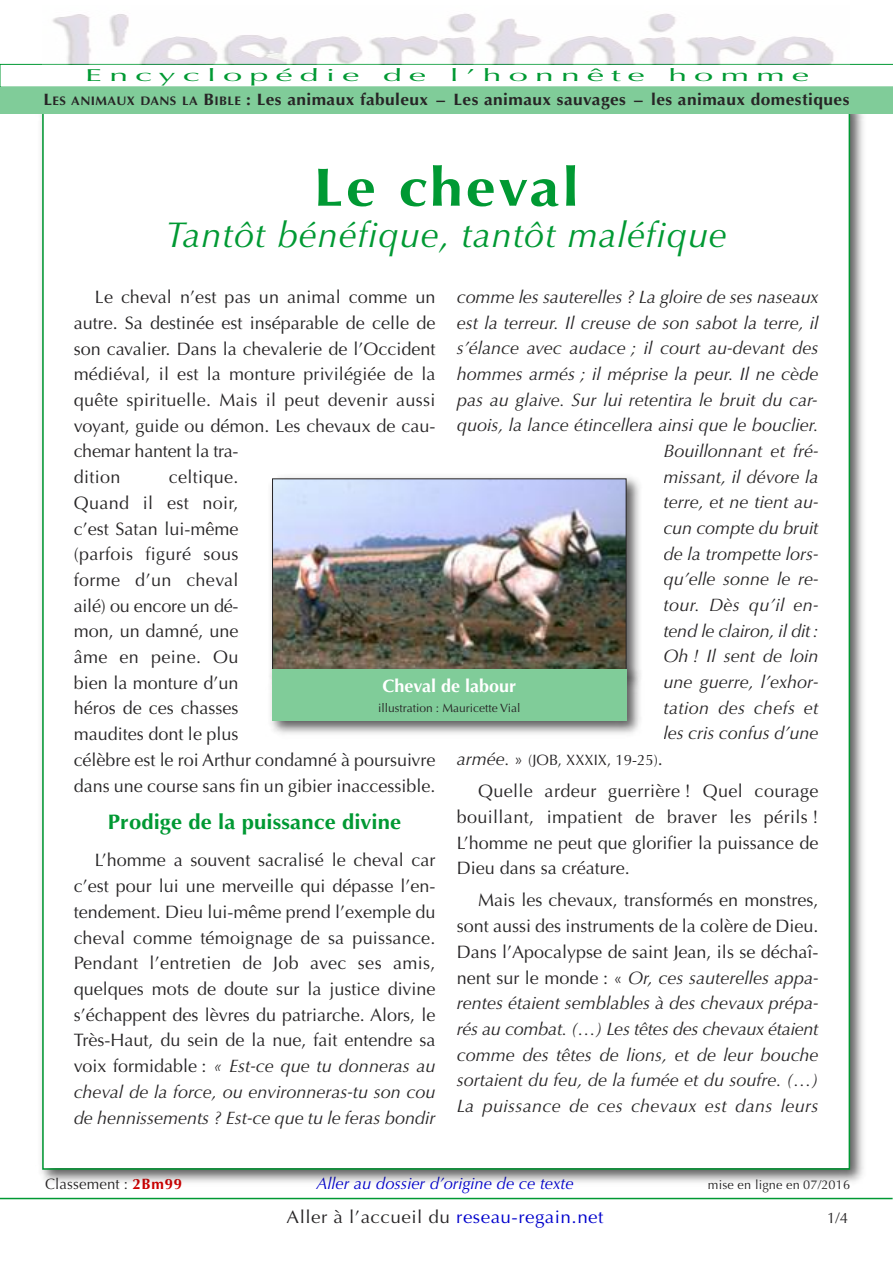
<style>
.page{position:relative;width:893px;height:1263px;background:#fff}
.page>*{position:absolute;margin:0;border:0;box-sizing:border-box;transform-origin:0 0}
.t1{font:700 54px "Optima";letter-spacing:.05em;color:#093;scale:1.1 1}
.t2{font:italic 36px "Optima";letter-spacing:.025em;color:#093}
.t3{font:700 21px "Optima";letter-spacing:.005em;color:#093;scale:1.05 1}
.t4{font:18px/25.7px "Optima";color:#272526}
.t5{font:italic 18px/25.7px "Optima";color:#272526;text-align:right}
.t6{font:18px "Optima";letter-spacing:.025em;color:#272526;scale:1.05 1}
.t7{font:700 18px "Optima";color:#fff}
.t8{font:17.25px "Optima";letter-spacing:.2em;color:#093;scale:2 1}
.t9{font:700 16.5px "Optima";letter-spacing:.025em;color:#272526;scale:1.05 1}
.t10{font:italic 16.5px "Optima";color:#00c}
.t11{font:15px "Optima";letter-spacing:.01em;color:#272526}
.t12{font:12.75px "Optima";letter-spacing:.01em;color:#272526}
.t13{font:12px "Optima";color:#272526}
.s1{font-size:12.3px}
.s2{font-style:italic;font-size:18px}
.s3{font-size:18px}
.s4{font-style:normal}
.s5{font-style:italic}
.s6{font-weight:700;color:#c00}
.s7{color:#00c}
</style>
<div class="page">
<hr style="left:0;top:1198px;width:893px;height:1px;background:#093">
<svg style="left:0;top:64px;width:893px;height:23px"></svg>
<img style="left:42px;top:13px;width:807px;height:52px">
<img style="left:35px;top:113px;width:834px;height:1070px">
<div style="left:44px;top:103px;width:805px;height:1065px;background:#fff"></div>
<div style="left:0;top:87px;width:893px;height:26px;background:#80cc99"></div>
<img style="left:270px;top:477px;width:370px;height:185px">
<img style="left:274px;top:480px;width:350px;height:182px">
<div style="left:272px;top:478px;width:354px;height:196px;border:1px solid #272526"></div>
<img style="left:269px;top:662px;width:372px;height:72px">
<div style="left:272px;top:669px;width:354px;height:52px;background:#80cc99"></div>
<p class="t8" style="left:85px;top:66px;width:139px">Encyclopédie</p>
<p class="t8" style="left:383px;top:66px;width:23px">de</p>
<p class="t8" style="left:450px;top:66px;width:99px">l’honnête</p>
<p class="t8" style="left:668px;top:66px;width:72px">homme</p>
<p class="t9" style="left:44px;top:90px;width:769px">L<span class="s1">ES ANIMAUX DANS LA</span> B<span class="s1">IBLE</span> : Les animaux fabuleux – Les animaux sauvages – les animaux domestiques</p>
<h1 class="t1" style="left:313px;top:156px;width:243px">Le cheval</h1>
<h2 class="t2" style="left:165px;top:214px;width:563px">Tantôt bénéfique, tantôt maléfique</h2>
<p class="t4" style="left:74px;top:284px;width:363px;text-indent:21px">Le cheval n’est pas un animal comme un autre. Sa destinée est inséparable de celle de son cavalier. Dans la chevalerie de l’Occident médiéval, il est la monture privilégiée de la quête spirituelle. Mais il peut devenir aussi voyant, guide ou démon. Les chevaux de cau&shy;chemar hantent la tra-<br>dition</p>
<p class="t5" style="left:457px;top:284px;width:363px">comme les sauterelles ? La gloire de ses naseaux est la terreur. Il creuse de son sabot la terre, il s’élance avec audace ; il court au-devant des hommes armés ; il méprise la peur. Il ne cède pas au glaive. Sur lui retentira le bruit du car&shy;quois, la lance étincellera ainsi que le bouclier.<br>Bouillonnant et fré-<br>missant, il dévore la<br>terre, et ne tient au-<br>cun compte du bruit<br>de la trompette lors-<br>qu’elle sonne le re-<br>tour. Dès qu’il en-<br>tend le clairon, il dit:<br>Oh ! Il sent de loin<br>une guerre, l’exhor-<br>tation des chefs et<br>les cris confus d’une</p>
<p class="t11" style="left:457px;top:751px;width:208px"><span class="s2">armée.</span> <span class="s3">»</span> (JOB, XXXIX, 19-25)<span class="s3">.</span></p>
<p class="t4" style="left:457px;top:778px;width:363px;text-align:justify;text-indent:21px">Quelle ardeur guerrière ! Quel courage bouillant, impatient de braver les périls !<br>L’homme ne peut que glorifier la puissance de Dieu dans sa créature.</p>
<p class="t5" style="left:457px;top:888px;width:363px;text-align:justify;text-indent:21px"><span class="s4">Mais les chevaux, transformés en monstres, sont aussi des instruments de la colère de Dieu.<br>Dans l’Apocalypse de saint Jean, ils se déchaî&shy;nent sur le monde : «</span> Or, ces sauterelles appa&shy;rentes étaient semblables à des chevaux prépa&shy;rés au combat. (…) Les têtes des chevaux étaient comme des têtes de lions, et de leur bouche sortaient du feu, de la fumée et du soufre. (…)<br>La puissance de ces chevaux est dans leurs</p>
<p class="t4" style="left:74px;top:464px;width:363px;text-indent:95px">celtique.<br>Quand il est noir,<br>c’est Satan lui-même<br>(parfois figuré sous<br>forme d’un cheval<br>ailé) ou encore un dé-<br>mon, un damné, une<br>âme en peine. Ou<br>bien la monture d’un<br>héros de ces chasses<br>maudites dont le plus<br>célèbre est le roi Arthur condamné à poursuivre dans une course sans fin un gibier inaccessible.</p>
<p class="t3" style="left:108px;top:809px;width:281px">Prodige de la puissance divine</p>
<p class="t4" style="left:74px;top:848px;width:363px;text-align:justify;text-indent:21px">L’homme a souvent sacralisé le cheval car c’est pour lui une merveille qui dépasse l’en&shy;tendement. Dieu lui-même prend l’exemple du cheval comme témoignage de sa puissance.<br>Pendant l’entretien de Job avec ses amis, quelques mots de doute sur la justice divine s’échappent des lèvres du patriarche. Alors, le Très-Haut, du sein de la nue, fait entendre sa voix formidable : <span class="s5">« Est-ce que tu donneras au cheval de la force, ou environneras-tu son cou de hennissements ? Est-ce que tu le feras bondir</span></p>
<p class="t7" style="left:382px;top:675px;width:135px">Cheval de labour</p>
<p class="t13" style="left:378px;top:701px;width:144px">illustration : Mauricette Vial</p>
<p class="t11" style="left:45px;top:1175px;width:139px">Classement : <span class="s6">2Bm99</span></p>
<p class="t10" style="left:317px;top:1174px;width:259px">Aller au dossier d’origine de ce texte</p>
<p class="t12" style="left:708px;top:1177px;width:144px">mise en ligne en 07/2016</p>
<p class="t6" style="left:287px;top:1206px;width:303px">Aller à l’accueil du <span class="s7">reseau-regain.net</span></p>
<p class="t11" style="left:827px;top:1209px;width:22px">1/4</p>
</div>
